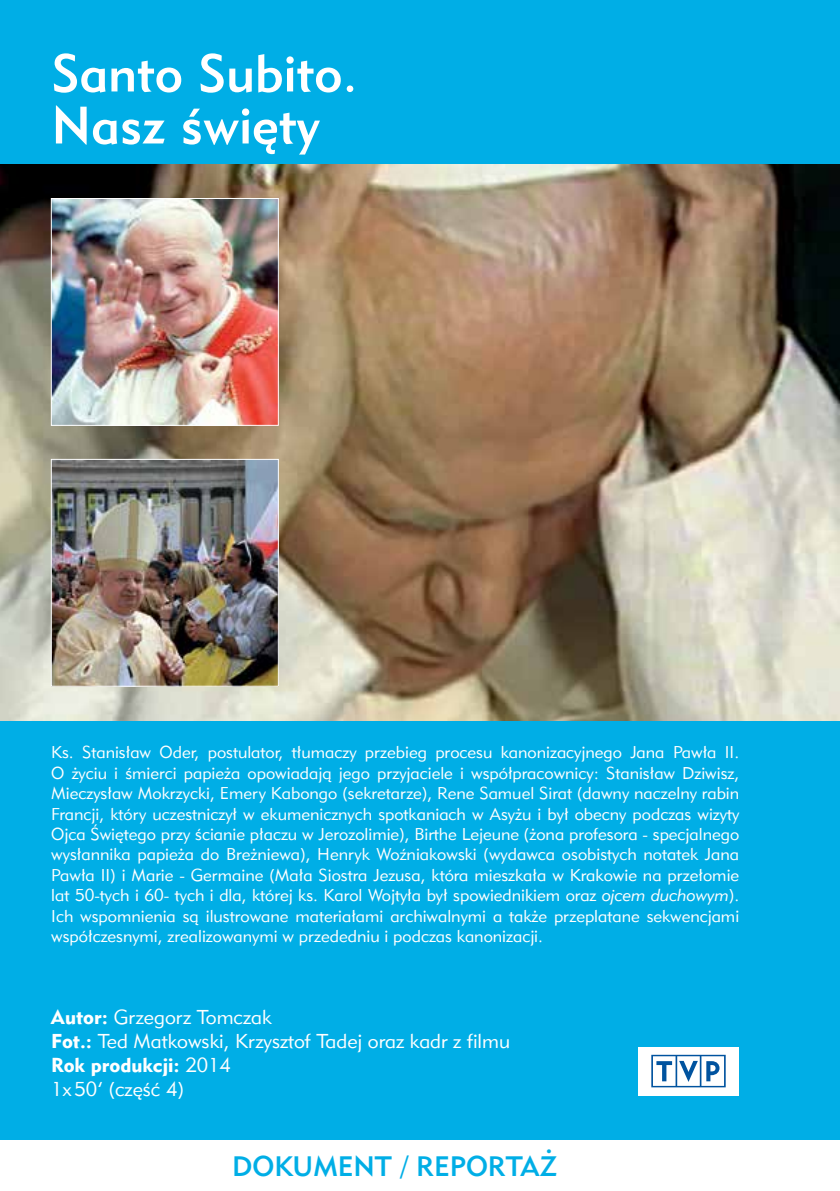
<style>
.page{position:relative;width:840px;height:1191px;background:#fff}
.page>*{position:absolute;margin:0;border:0;box-sizing:border-box;transform-origin:0 0}
.t1{font:52px/52px "Geometric 415 Md EU";color:#fff}
.t2{font:28px "Geometric 415 Md EU";color:#00aee6}
.t3{font:20px/24px "Geometric 415 Lt EU";color:#fff}
.t4{font:20px "Geometric 415 Blk EU";color:#fff}
.t5{font:17px/20.4px "Geometric 415 Lt EU";color:#fff;text-align:justify}
.s1{font-style:italic}
.s2{font-family:"Geometric 415 Blk EU"}
.s3{font-family:"Geometric 415 Lt EU"}
</style>
<div class="page">
<div style="left:0;top:0;width:839px;height:1140px;background:#00aee6"></div>
<div style="left:637px;top:1047px;width:101px;height:49px;background:#fff"></div>
<svg style="left:651px;top:1054px;width:74px;height:33px"></svg>
<img style="left:0;top:164px;width:839px;height:556px">
<img style="left:53px;top:200px;width:223px;height:223px">
<div style="left:51px;top:198px;width:227px;height:227px;border:1px solid #fff"></div>
<img style="left:53px;top:461px;width:223px;height:223px">
<div style="left:51px;top:459px;width:227px;height:227px;border:1px solid #fff"></div>
<h1 class="t1" style="left:51px;top:48px;width:307px">Santo Subito.<br>Nasz święty</h1>
<p class="t5" style="left:51px;top:742px;width:689px">Ks. Stanisław Oder, postulator, tłumaczy przebieg procesu kanonizacyjnego Jana Pawła II.<br>O życiu i śmierci papieża opowiadają jego przyjaciele i współpracownicy: Stanisław Dziwisz, Mieczysław Mokrzycki, Emery Kabongo (sekretarze), Rene Samuel Sirat (dawny naczelny rabin Francji, który uczestniczył w ekumenicznych spotkaniach w Asyżu i był obecny podczas wizyty Ojca Świętego przy ścianie płaczu w Jerozolimie), Birthe Lejeune (żona profesora - specjalnego wysłannika papieża do Breżniewa), Henryk Woźniakowski (wydawca osobistych notatek Jana Pawła II) i Marie - Germaine (Mała Siostra Jezusa, która mieszkała w Krakowie na przełomie lat 50-tych i 60- tych i dla, której ks. Karol Wojtyła był spowiednikiem oraz <span class="s1">ojcem duchowym</span>).<br>Ich wspomnienia są ilustrowane materiałami archiwalnymi a także przeplatane sekwencjami współczesnymi, zrealizowanymi w przededniu i podczas kanonizacji.</p>
<p class="t3" style="left:51px;top:1005px;width:460px"><span class="s2">Autor:</span> Grzegorz Tomczak<br><span class="s2">Fot.:</span> Ted Matkowski, Krzysztof Tadej oraz kadr z filmu</p>
<p class="t4" style="left:51px;top:1052px;width:181px">Rok produkcji: <span class="s3">2014</span></p>
<p class="t3" style="left:51px;top:1077px;width:134px">1x 50’ (część 4)</p>
<h2 class="t2" style="left:232px;top:1148px;width:327px">DOKUMENT / REPORTAŻ</h2>
</div>
